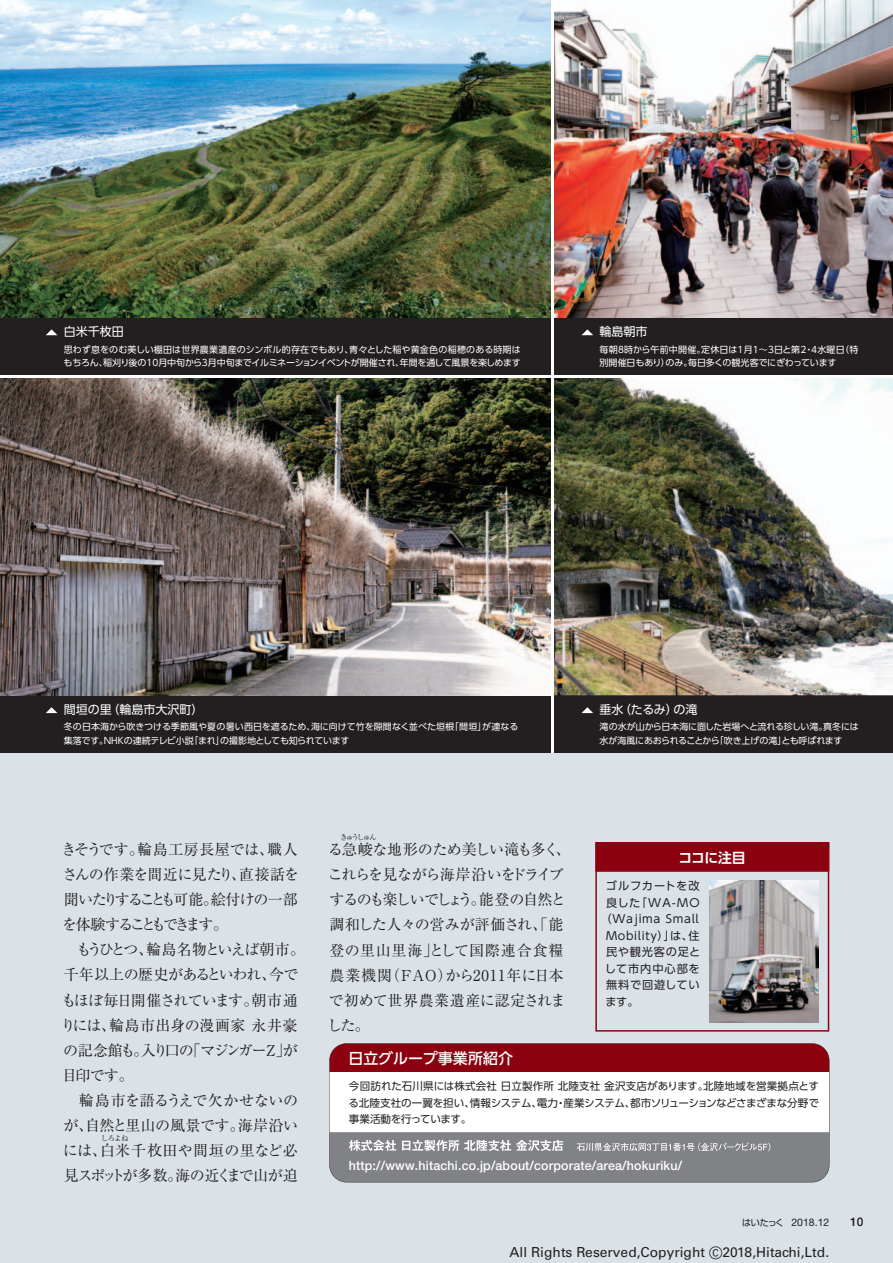
<style>
.page{position:relative;width:893px;height:1263px;background:#fff}
.page>*{position:absolute;margin:0;border:0;box-sizing:border-box;transform-origin:0 0}
.t1{font:15px/25px "Ryumin Pro Regular 90 pv RKSJ H";letter-spacing:-.04em;color:#231f20;text-align:justify}
.t2{font:15px "UD Shin Go Pro Medium 90 pv RKSJ H";color:#fff}
.t3{font:13.8px "Univers";color:#231f20}
.t4{font:13.8px "UD Shin Go Pro De Bold 90 pv RKSJ H";letter-spacing:-.035em;color:#fff}
.t5{font:500 12.75px "Helvetica Neue LT Std";letter-spacing:.015em;color:#fff}
.t6{font:12px "UD Shin Go Pro Regular 90 pv RKSJ H";color:#fff}
.t7{font:500 12px "Helvetica Neue LT Std";color:#231f20}
.t8{font:11.25px "UD Shin Go Pro Regular 90 pv RKSJ H";letter-spacing:.065em;color:#231f20}
.t9{font:11.25px "UD Shin Go Pro Regular 90 pv RKSJ H";letter-spacing:.085em;color:#231f20}
.t10{font:10.5px/16.5px "UD Shin Go Pro Regular 90 pv RKSJ H";letter-spacing:-.035em;color:#231f20;text-align:justify}
.t11{font:10.5px "Helvetica Neue LT Std";color:#231f20}
.t12{font:9px/13.5px "UD Shin Go Pro Regular 90 pv RKSJ H";letter-spacing:-.005em;color:#fff}
.t13{font:9px/13.5px "UD Shin Go Pro Regular 90 pv RKSJ H";letter-spacing:-.025em;color:#fff}
.t14{font:7.5px "Ryumin Pro Regular 90 pv RKSJ H";letter-spacing:-.16em;color:#231f20}
.s1{font-family:"Shin Go Pro Regular 90 pv RKSJ H";font-size:9px}
.s2{font-size:16.95px}
</style>
<div class="page">
<div style="left:0;top:753px;width:893px;height:510px;background:#dae2e7"></div>
<div style="left:0;top:695px;width:893px;height:58px;background:#231f20"></div>
<div style="left:0;top:317px;width:893px;height:58px;background:#231f20"></div>
<img style="left:0;top:0;width:893px;height:317px">
<svg style="left:582px;top:329px;width:11px;height:6px"></svg>
<svg style="left:582px;top:707px;width:11px;height:6px"></svg>
<svg style="left:595px;top:842px;width:234px;height:189px"></svg>
<img style="left:0;top:378px;width:893px;height:317px">
<svg style="left:329px;top:1043px;width:500px;height:127px;background:#d8adb2"></svg>
<svg style="left:46px;top:329px;width:11px;height:6px"></svg>
<svg style="left:46px;top:707px;width:11px;height:6px"></svg>
<svg style="left:330px;top:1132px;width:499px;height:50px;background:#88898c"></svg>
<img style="left:709px;top:880px;width:110px;height:142px">
<hr style="left:551px;top:0;width:3px;height:753px;background:#fff">
<p class="t6" style="left:64px;top:327px;width:61px">白米千枚田</p>
<p class="t12" style="left:64px;top:344px;width:459px">思わず息をのむ美しい棚田は世界農業遺産のシンボル的存在でもあり、青々とした稲や黄金色の稲穂のある時期はもちろん、稲刈り後の10月中旬から3月中旬までイルミネーションイベントが開催され、年間を通して風景を楽しめます</p>
<p class="t6" style="left:600px;top:327px;width:49px">輪島朝市</p>
<p class="t12" style="left:600px;top:344px;width:260px">毎朝8時から午前中開催。定休日は1月1～3日と第2・4水曜日（特別開催日もあり）のみ。毎日多くの観光客でにぎわっています</p>
<p class="t6" style="left:64px;top:705px;width:141px">間垣の里（輪島市大沢町）</p>
<p class="t12" style="left:64px;top:721px;width:456px">冬の日本海から吹きつける季節風や夏の暑い西日を遮るため、海に向けて竹を隙間なく並べた垣根「間垣」が連なる集落です。NHKの連続テレビ小説「まれ」の撮影地としても知られています</p>
<p class="t6" style="left:600px;top:705px;width:99px">垂水（たるみ）の滝</p>
<p class="t13" style="left:600px;top:721px;width:261px">滝の水が山から日本海に面した岩場へと流れる珍しい滝。真冬には水が海風にあおられることから「吹き上げの滝」とも呼ばれます</p>
<p class="t1" style="left:61px;top:839px;width:239px">きそうです。輪島工房長屋では、職人さんの作業を間近に見たり、直接話を聞いたりすることも可能。絵付けの一部を体験することもできます。</p>
<p class="t1" style="left:61px;top:939px;width:246px;text-align:left;text-indent:16px">もうひとつ、輪島名物といえば朝市。千年以上の歴史があるといわれ、今でもほぼ毎日開催されています。朝市通りには、輪島市出身の漫画家 永井豪の記念館も。入り口の「マジンガーZ」が目印です。</p>
<p class="t1" style="left:63px;top:1090px;width:237px;text-indent:16px">輪島市を語るうえで欠かせないのが、自然と里山の風景です。海岸沿いには、白米千枚田や間垣の里など必見スポットが多数。海の近くまで山が迫</p>
<p class="t14" style="left:101px;top:1135px;width:29px">しろよね</p>
<p class="t14" style="left:340px;top:835px;width:38px">きゅうしゅん</p>
<p class="t1" style="left:327px;top:839px;width:245px;text-align:left">る急峻な地形のため美しい滝も多く、これらを見ながら海岸沿いをドライブするのも楽しいでしょう。能登の自然と調和した人々の営みが評価され、「能登の里山里海」として国際連合食糧農業機関（FAO）から2011年に日本で初めて世界農業遺産に認定されました。</p>
<p class="t2" style="left:348px;top:1052px;width:166px">日立グループ事業所紹介</p>
<p class="t4" style="left:678px;top:852px;width:69px">ココに注目</p>
<p class="t8" style="left:606px;top:882px;width:95px">ゴルフカートを改</p>
<p class="t8" style="left:606px;top:898px;width:95px">良した「WA-MO</p>
<p class="t8" style="left:600px;top:915px;width:100px">（Wajima Small</p>
<p class="t8" style="left:606px;top:931px;width:95px">Mobility）」は、住</p>
<p class="t8" style="left:606px;top:948px;width:96px">民や観光客の足と</p>
<p class="t9" style="left:605px;top:964px;width:96px">して市内中心部を</p>
<p class="t8" style="left:606px;top:981px;width:95px">無料で回遊してい</p>
<p class="t8" style="left:606px;top:997px;width:34px">ます。</p>
<p class="t10" style="left:349px;top:1079px;width:472px">今回訪れた石川県には株式会社 日立製作所 北陸支社 金沢支店があります。北陸地域を営業拠点とする北陸支社の一翼を担い、情報システム、電力・産業システム、都市ソリューションなどさまざまな分野で事業活動を行っています。</p>
<p class="t5" style="left:349px;top:1158px;width:335px">http://www.hitachi.co.jp/about/corporate/area/hokuriku/</p>
<p class="t11" style="left:742px;top:1216px;width:89px"><span class="s1">はいたっく</span> 2018.12</p>
<p class="t3" style="left:510px;top:1247px;width:321px">All Rights Reserved,Copyright <span class="s2">©</span>2018,Hitachi,Ltd.</p>
<p class="t7" style="left:850px;top:1215px;width:15px">10</p>
</div>
